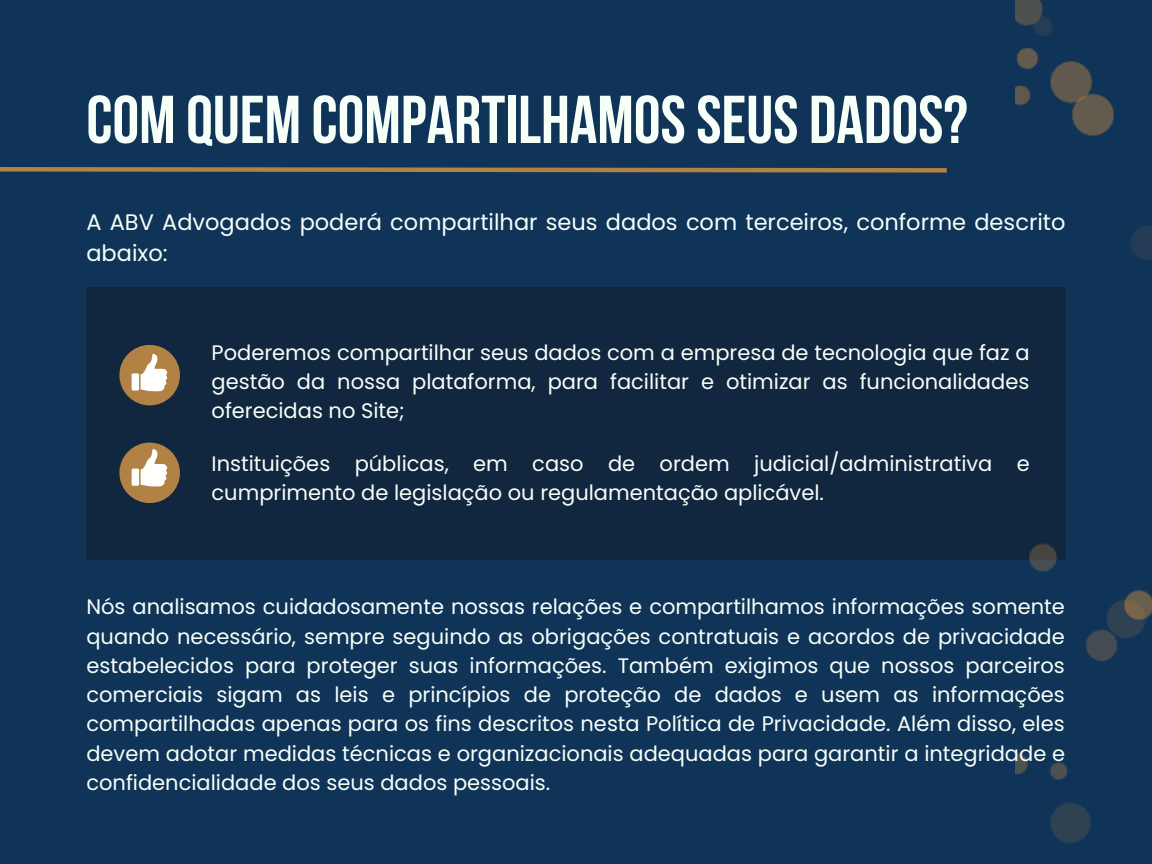
<style>
.page{position:relative;width:1152px;height:864px;background:#fff}
.page>*{position:absolute;margin:0;border:0;box-sizing:border-box;transform-origin:0 0}
.t1{font:700 67.5px "Bebas Neue";color:#f7fff9}
.t2{font:22.5px/30.3px "Poppins";color:#f7fff9}
.t3{font:21px/29.2px "Poppins";color:#f7fff9;text-align:justify}
</style>
<div class="page">
<div style="left:0;top:0;width:1015px;height:864px;background:#103358"></div>
<div style="left:86px;top:288px;width:979px;height:272px;background:#11263f"></div>
<div style="left:119px;top:345px;width:61px;height:60px;background:#b18244;border-radius:50%"></div>
<img style="left:1015px;top:0;width:137px;height:864px">
<svg style="left:0;top:165px;width:951px;height:10px;background:#58564e"></svg>
<svg style="left:141px;top:354px;width:26px;height:38px"></svg>
<div style="left:132px;top:373px;width:7px;height:18px;background:#fffffe"></div>
<div style="left:119px;top:443px;width:61px;height:60px;background:#b18244;border-radius:50%"></div>
<svg style="left:141px;top:449px;width:26px;height:38px"></svg>
<div style="left:132px;top:469px;width:7px;height:17px;background:#fffffe"></div>
<p class="t1" style="left:86px;top:92px;width:883px">COM QUEM COMPARTILHAMOSSEUS DADOS?</p>
<p class="t2" style="left:86px;top:207px;width:981px">A ABV Advogados poderá compartilhar seus dados com terceiros, conforme descrito abaixo:</p>
<p class="t3" style="left:212px;top:338px;width:820px">Poderemos compartilhar seus dados com a empresa de tecnologia que faz a gestão da nossa plataforma, para facilitar e otimizar as funcionalidades oferecidas no Site;</p>
<p class="t3" style="left:212px;top:449px;width:820px">Instituições públicas, em caso de ordem judicial/administrativa e cumprimento de legislação ou regulamentação aplicável.</p>
<p class="t3" style="left:86px;top:592px;width:980px">Nós analisamos cuidadosamente nossas relações e compartilhamos informações somente quando necessário, sempre seguindo as obrigações contratuais e acordos de privacidade estabelecidos para proteger suas informações. Também exigimos que nossos parceiros comerciais sigam as leis e princípios de proteção de dados e usem as informações compartilhadas apenas para os fins descritos nesta Política de Privacidade. Além disso, eles devem adotar medidas técnicas e organizacionais adequadas para garantir a integridade e confidencialidade dos seus dados pessoais.</p>
</div>
